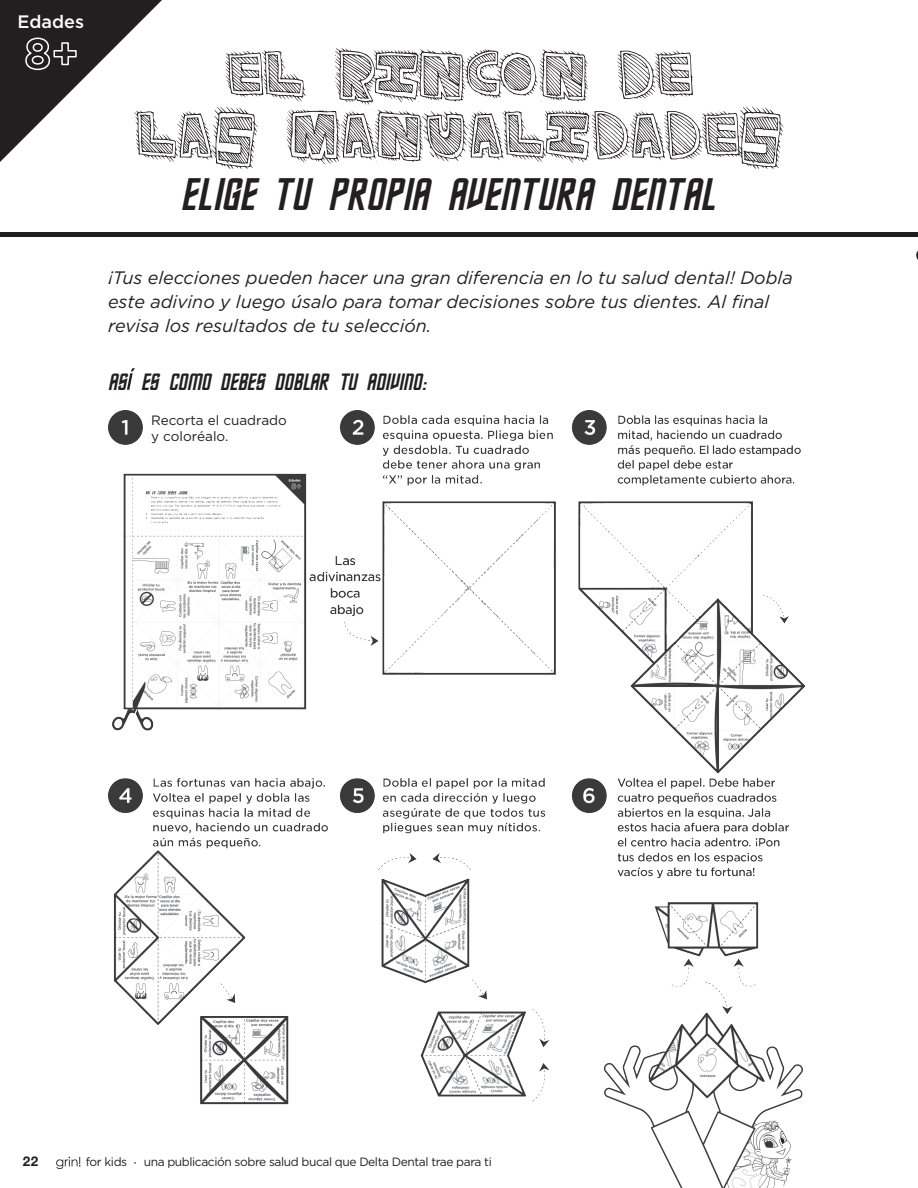
<style>
.page{position:relative;width:918px;height:1188px;background:#fff}
.page>*{position:absolute;margin:0;border:0;box-sizing:border-box;transform-origin:0 0}
.t1{font:60.6px "Phat Rave";letter-spacing:-.005em;color:#231f20}
.t2{font:46.35px "Federation Classic";color:#231f20}
.t3{font:24px "Federation Classic";color:#231f20}
.t4{font:italic 18px/24px "Gotham";color:#231f20}
.t5{font:500 18px "Gotham";color:#fff}
.t6{font:13.5px/16.2px "Gotham";color:#231f20}
.t7{font:700 13.5px "Helvetica Neue LT Std";color:#231f20}
.t8{font:12px "Gotham";letter-spacing:-.035em;color:#231f20}
.s1{font-size:6px}
</style>
<div class="page">
<svg style="left:56px;top:1157px;width:25px;height:12px"></svg>
<svg style="left:127px;top:368px;width:8px;height:22px"></svg>
<img style="left:108px;top:410px;width:697px;height:778px">
<svg style="left:916px;top:251px;width:2px;height:9px"></svg>
<svg style="left:0;top:0;width:162px;height:162px"></svg>
<div style="left:0;top:232px;width:918px;height:5px;background:#231f20"></div>
<div style="left:151px;top:414px;width:142px;height:46px;background:#fff"></div>
<p class="t5" style="left:18px;top:12px;width:68px">Edades</p>
<p class="t1" style="left:226px;top:46px;width:468px">EL RINCON DE</p>
<p class="t1" style="left:135px;top:106px;width:649px">LAS MANUALIDADES</p>
<p class="t2" style="left:181px;top:173px;width:537px">ELIGE TU PROPIA AVENTURA DENTAL</p>
<p class="t4" style="left:108px;top:266px;width:686px">¡Tus elecciones pueden hacer una gran diferencia en lo tu salud dental! Dobla este adivino y luego úsalo para tomar decisiones sobre tus dientes. Al final revisa los resultados de tu selección.</p>
<p class="t3" style="left:108px;top:370px;width:321px">AS ES COMO DEBES DOBLAR TU ADIVINO:</p>
<p class="t6" style="left:151px;top:412px;width:137px">Recorta el cuadrado y coloréalo.</p>
<p class="t7" style="left:23px;top:1153px;width:17px">22</p>
<p class="t8" style="left:86px;top:1155px;width:43px">for kids</p>
<p class="t8" style="left:134px;top:1155px;width:359px"><span class="s1">•</span> una publicación sobre salud bucal que Delta Dental trae para ti</p>
</div>
